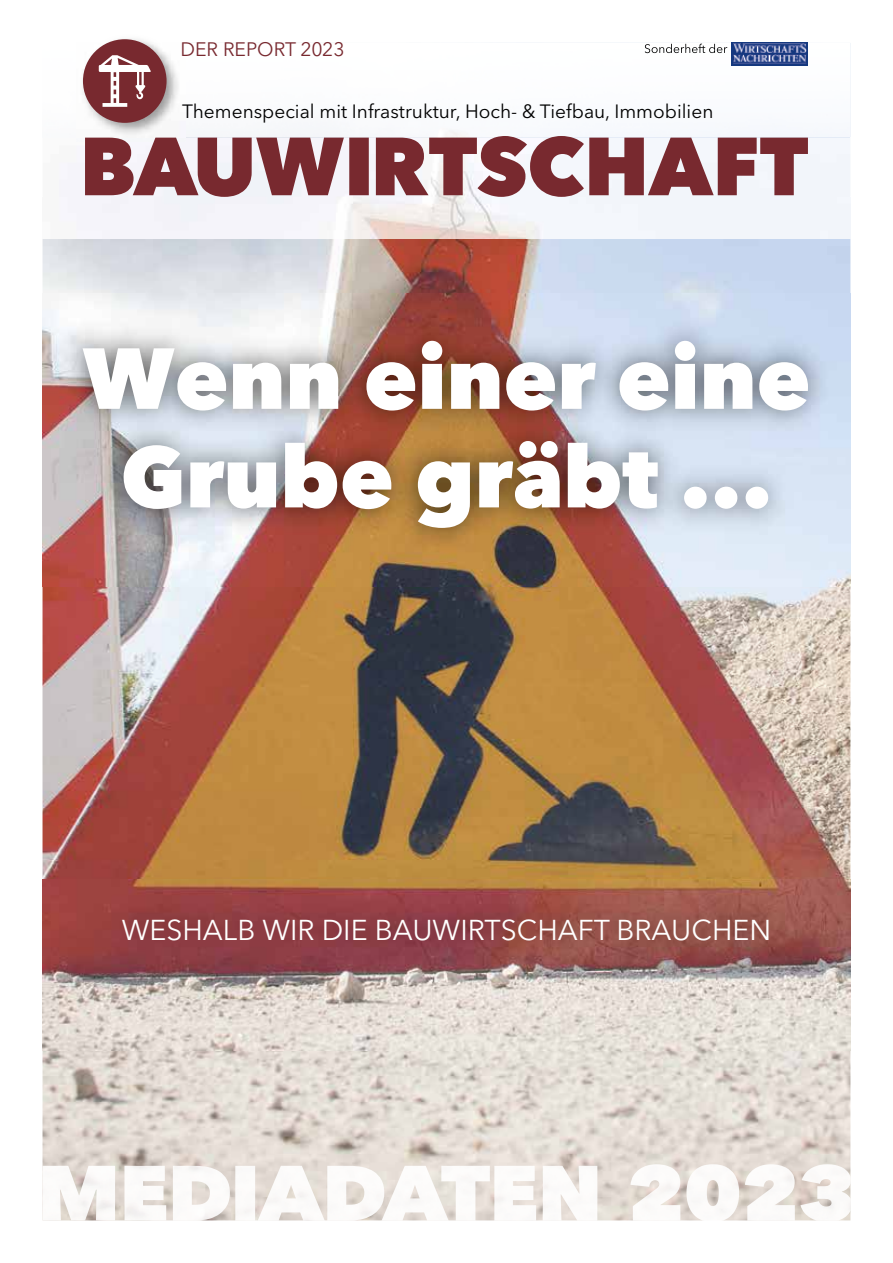
<style>
.page{position:relative;width:893px;height:1263px;background:#fff}
.page>*{position:absolute;margin:0;border:0;box-sizing:border-box;transform-origin:0 0}
.t1{font:800 85.5px/98.6px "Avenir Next";color:#fff;text-align:center}
.t2{font:28.5px "Avenir Next";color:#fff}
.t3{font:19.35px "Avenir Next";color:#78292f}
.t4{font:19.05px "Avenir Next";color:#000}
</style>
<div class="page">
<img style="left:43px;top:238px;width:807px;height:982px">
<img style="left:68px;top:197px;width:782px;height:41px">
<div style="left:59px;top:42px;width:792px;height:155px;background:#f4f5fa"></div>
<img style="left:186px;top:43px;width:664px;height:94px">
<img style="left:59px;top:43px;width:17px;height:94px">
<img style="left:76px;top:39px;width:110px;height:103px">
<div style="left:83px;top:39px;width:84px;height:84px;background:#78292f;border-radius:50%"></div>
<svg style="left:99px;top:55px;width:52px;height:52px"></svg>
<svg style="left:645px;top:44px;width:82px;height:9px"></svg>
<img style="left:732px;top:43px;width:76px;height:22px">
<img style="left:42px;top:294px;width:809px;height:292px">
<img style="left:43px;top:1166px;width:123px;height:54px">
<img style="left:173px;top:1166px;width:57px;height:54px">
<img style="left:235px;top:1166px;width:90px;height:54px">
<img style="left:327px;top:1166px;width:55px;height:54px">
<img style="left:382px;top:1166px;width:215px;height:54px">
<img style="left:630px;top:1164px;width:50px;height:56px">
<img style="left:686px;top:1164px;width:53px;height:56px">
<img style="left:745px;top:1164px;width:50px;height:56px">
<svg style="left:800px;top:1164px;width:51px;height:57px"></svg>
<img style="left:800px;top:1164px;width:50px;height:56px">
<svg style="left:85px;top:136px;width:723px;height:61px"></svg>
<img style="left:42px;top:880px;width:809px;height:171px">
<p class="t3" style="left:180px;top:33px;width:166px">DER REPORT 2023</p>
<p class="t4" style="left:182px;top:95px;width:533px">Themenspecial mit Infrastruktur, Hoch- &amp; Tiefbau, Immobilien</p>
<h1 class="t1" style="left:83px;top:329px;width:729px">Wenn einer eine<br>Grube gräbt ...</h1>
<h2 class="t2" style="left:122px;top:906px;width:651px">WESHALB WIR DIE BAUWIRTSCHAFT BRAUCHEN</h2>
</div>
